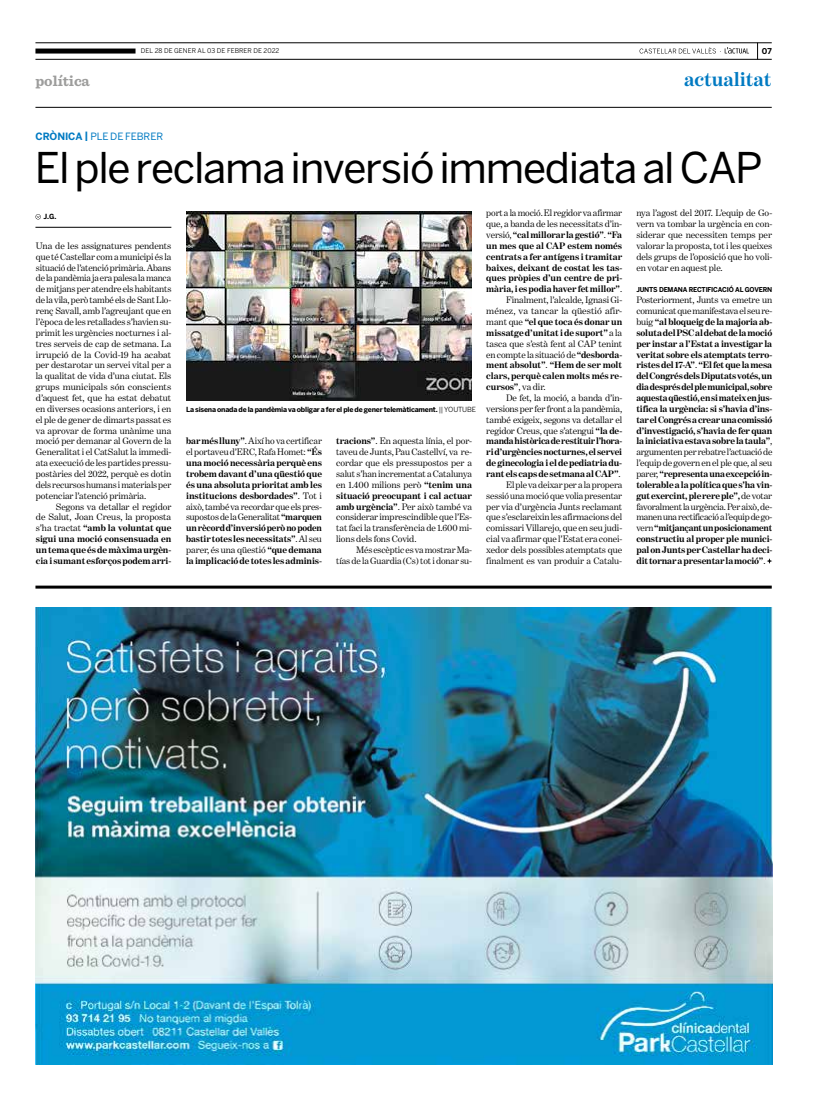
<style>
.page{position:relative;width:820px;height:1106px;background:#fff}
.page>*{position:absolute;margin:0;border:0;box-sizing:border-box;transform-origin:0 0}
.t1{font:42px "Benton Sans";letter-spacing:-.03em;color:#000}
.t2{font:700 20px "Benton Modern One";letter-spacing:-.005em;color:#007ac2}
.t3{font:700 15px "Sentinel";letter-spacing:-.005em;color:#9d9d9c}
.t4{font:10px "Benton Sans";letter-spacing:-.005em;color:#007ac2}
.t5{font:9.5px/10.9px "Benton Modern One";letter-spacing:-.01em;color:#000;text-align:justify}
.t6{font:700 9.5px/10.9px "Benton Modern One";letter-spacing:-.005em;color:#000;text-align:justify}
.t7{font:700 9.5px "Benton Modern One";letter-spacing:-.025em;color:#000}
.t8{font:700 8px "Benton Sans";color:#000}
.t9{font:700 7px "Benton Sans";letter-spacing:-.03em;color:#000}
.t10{font:700 6.7px "Benton Sans";letter-spacing:-.03em;color:#000}
.t11{font:6.5px "Benton Sans";letter-spacing:.005em;color:#000}
.s1{font-weight:700}
.s2{font-weight:400}
</style>
<div class="page">
<svg style="left:757px;top:44px;width:1px;height:15px"></svg>
<svg style="left:639px;top:47px;width:109px;height:7px"></svg>
<hr style="left:35px;top:107px;width:736px;height:1px;background:#000">
<hr style="left:35px;top:43px;width:736px;height:1px;background:#000">
<hr style="left:35px;top:59px;width:736px;height:1px;background:#000">
<div style="left:35px;top:49px;width:100px;height:5px;background:#000"></div>
<img style="left:35px;top:607px;width:736px;height:457px">
<hr style="left:35px;top:585px;width:736px;height:3px;background:#000">
<img style="left:186px;top:211px;width:285px;height:190px">
<svg style="left:35px;top:214px;width:6px;height:5px"></svg>
<hr style="left:35px;top:227px;width:136px;height:1px;background:#000">
<svg style="left:767px;top:558px;width:5px;height:6px"></svg>
<p class="t11" style="left:141px;top:47px;width:140px">DEL 28 DE GENER AL 03 DE FEBRER DE 2022</p>
<p class="t8" style="left:761px;top:46px;width:11px">07</p>
<h3 class="t3" style="left:35px;top:69px;width:56px">política</h3>
<h2 class="t2" style="left:684px;top:68px;width:89px">actualitat</h2>
<p class="t4" style="left:35px;top:131px;width:129px"><span class="s1">CRÒNICA |</span> PLE DE FEBRER</p>
<h1 class="t1" style="left:35px;top:143px;width:728px">El ple reclama inversió immediata al CAP</h1>
<p class="t9" style="left:43px;top:213px;width:14px">J.G.</p>
<p class="t5" style="left:636px;top:208px;width:137px">nya l’agost del 2017. L’equip de Go&shy;vern va tombar la urgència en con&shy;siderar que necessiten temps per valorar la proposta, tot i les queixes dels grups de l’oposició que ho voli&shy;en votar en aquest ple.</p>
<p class="t10" style="left:636px;top:286px;width:137px">JUNTS DEMANA RECTIFICACIÓ AL GOVERN</p>
<p class="t6" style="left:636px;top:294px;width:137px"><span class="s2">Posteriorment, Junts va emetre un comunicat que manifestava el seu re&shy;buig</span> “al bloqueig de la majoria ab&shy;soluta del PSC al debat de la moció per instar a l’Estat a investigar la veritat sobre els atemptats terro&shy;ristes del 17-A”<span class="s2">.</span> “El fet que la mesa del Congrés dels Diputats votés, un dia després del ple municipal, sobre aquesta qüestió, en si mateix en jus&shy;tifica la urgència: si s’havia d’ins&shy;tar el Congrés a crear una comissió d’investigació, s’havia de fer quan la iniciativa estava sobre la taula”<span class="s2">, argumenten per rebatre l’actuació de l’equip de govern en el ple que, al seu parer,</span> “representa una excepció in&shy;tolerable a la política que s’ha vin&shy;gut exercint, ple rere ple”, <span class="s2">de votar favoralment la urgència. Per això, de&shy;manen una rectificació a l’equip de go&shy;vern</span> “mitjançant un posicionament constructiu al proper ple munici&shy;pal on Junts per Castellar ha deci&shy;dit tornar a presentar la moció”<span class="s2">.</span></p>
<p class="t5" style="left:486px;top:208px;width:137px">port a la moció. El regidor va afirmar</p>
<p class="t5" style="left:486px;top:218px;width:137px">que, a banda de les necessitats d’in-</p>
<p class="t6" style="left:486px;top:229px;width:137px"><span class="s2">versió,</span> “cal millorar la gestió”<span class="s2">.</span> “Fa</p>
<p class="t6" style="left:486px;top:240px;width:137px">un mes que al CAP estem només</p>
<p class="t6" style="left:486px;top:251px;width:137px">centrats a fer antígens i tramitar</p>
<p class="t6" style="left:486px;top:262px;width:137px">baixes, deixant de costat les tas-</p>
<p class="t6" style="left:486px;top:273px;width:137px">ques pròpies d’un centre de pri-</p>
<p class="t6" style="left:486px;top:283px;width:137px">mària, i es podia haver fet millor”<span class="s2">.</span></p>
<p class="t5" style="left:506px;top:294px;width:117px">Finalment, l’alcalde, Ignasi Gi-</p>
<p class="t5" style="left:486px;top:305px;width:137px">ménez, va tancar la qüestió afir-</p>
<p class="t6" style="left:486px;top:316px;width:137px"><span class="s2">mant que</span> “el que toca és donar un</p>
<p class="t6" style="left:486px;top:327px;width:137px">missatge d’unitat i de suport” <span class="s2">a la</span></p>
<p class="t5" style="left:486px;top:338px;width:137px">tasca que s’està fent al CAP tenint</p>
<p class="t5" style="left:486px;top:349px;width:137px">en compte la situació de <span class="s1">“desborda-</span></p>
<p class="t6" style="left:486px;top:359px;width:137px">ment absolut”<span class="s2">.</span> “Hem de ser molt</p>
<p class="t6" style="left:486px;top:370px;width:137px">clars, perquè calen molts més re-</p>
<p class="t6" style="left:486px;top:381px;width:61px">cursos”<span class="s2">, va dir.</span></p>
<p class="t5" style="left:506px;top:392px;width:117px">De fet, la moció, a banda d’in-</p>
<p class="t5" style="left:486px;top:403px;width:137px">versions per fer front a la pandèmia,</p>
<p class="t5" style="left:486px;top:414px;width:137px">també exigeix, segons va detallar el</p>
<p class="t5" style="left:486px;top:425px;width:137px">regidor Creus, que s’atengui <span class="s1">“la de-</span></p>
<p class="t7" style="left:486px;top:436px;width:137px">manda històrica de restituir l’hora-</p>
<p class="t6" style="left:486px;top:446px;width:137px">ri d’urgències nocturnes, el servei</p>
<p class="t6" style="left:486px;top:457px;width:137px">de ginecologia i el de pediatria du-</p>
<p class="t6" style="left:486px;top:468px;width:136px">rant els caps de setmana al CAP”<span class="s2">.</span></p>
<p class="t5" style="left:506px;top:479px;width:117px">El ple va deixar per a la propera</p>
<p class="t5" style="left:486px;top:490px;width:137px">sessió una moció que volia presentar</p>
<p class="t5" style="left:486px;top:501px;width:137px">per via d’urgència Junts reclamant</p>
<p class="t5" style="left:486px;top:512px;width:137px">que s’esclareixin les afirmacions del</p>
<p class="t5" style="left:486px;top:522px;width:137px">comissari Villarejo, que en seu judi-</p>
<p class="t5" style="left:486px;top:533px;width:137px">cial va afirmar que l’Estat era conei-</p>
<p class="t5" style="left:486px;top:544px;width:137px">xedor dels possibles atemptats que</p>
<p class="t5" style="left:486px;top:555px;width:137px">finalment es van produir a Catalu-</p>
<p class="t5" style="left:36px;top:240px;width:137px">Una de les assignatures pendents que té Castellar com a municipi és la situació de l’atenció primària. Abans de la pandèmia ja era palesa la manca de mitjans per atendre els habitants de la vila, però també els de Sant Llo&shy;renç Savall, amb l’agreujant que en l’època de les retallades s’havien su&shy;primit les urgències nocturnes i al&shy;tres serveis de cap de setmana. La irrupció de la Covid-19 ha acabat per destarotar un servei vital per a la qualitat de vida d’una ciutat. Els grups municipals són conscients d’aquest fet, que ha estat debatut en diverses ocasions anteriors, i en el ple de gener de dimarts passat es va aprovar de forma unànime una moció per demanar al Govern de la Generalitat i el CatSalut la immedi&shy;ata execució de les partides pressu&shy;postàries del 2022, perquè es dotin dels recursos humans i materials per potenciar l’atenció primària.</p>
<p class="t6" style="left:36px;top:501px;width:137px;text-indent:20px"><span class="s2">Segons va detallar el regidor de Salut, Joan Creus, la proposta s’ha tractat</span> “amb la voluntat que sigui una moció consensuada en un tema que és de màxima urgèn&shy;cia i sumant esforços podem arri-</p>
<p class="t9" style="left:186px;top:405px;width:291px">La sisena onada de la pandèmia va obligar a fer el ple de gener telemàticament. <span class="s2">|| YOUTUBE</span></p>
<p class="t6" style="left:186px;top:435px;width:137px">bar més lluny”<span class="s2">. Així ho va certificar el portaveu d’ERC, Rafa Homet:</span> “És una moció necessària perquè ens trobem davant d’una qüestió que és una absoluta prioritat amb les institucions desbordades”<span class="s2">. Tot i això, també va recordar que els pres&shy;supostos de la Generalitat</span> “marquen un rècord d’inversió però no poden bastir totes les necessitats”<span class="s2">. Al seu parer, és una qüestió</span> “que demana la implicació de totes les adminis-</p>
<p class="t5" style="left:336px;top:436px;width:137px"><span class="s1">tracions”</span>. En aquesta línia, el por&shy;taveu de Junts, Pau Castellví, va re&shy;cordar que els pressupostos per a salut s’han incrementat a Catalunya en 1.400 milions però <span class="s1">“tenim una situació preocupant i cal actuar amb urgència”</span>. Per això també va considerar imprescindible que l’Es&shy;tat faci la transferència de 1.600 mi&shy;lions dels fons Covid.</p>
<p class="t5" style="left:336px;top:544px;width:137px;text-align:right">Més escèptic es va mostrar Ma-<br>tías de la Guardia (Cs) tot i donar su-</p>
</div>
